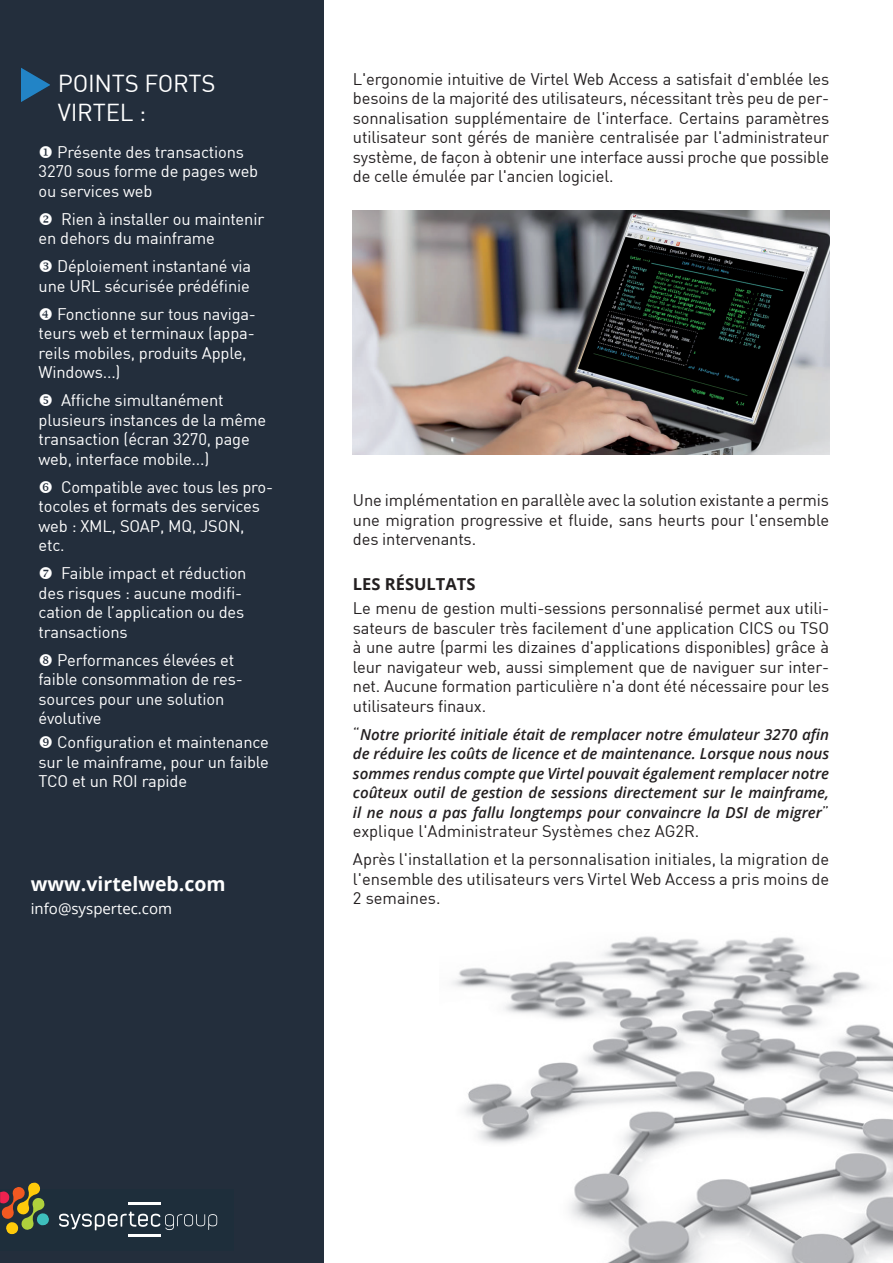
<style>
.page{position:relative;width:893px;height:1263px;background:#fff}
.page>*{position:absolute;margin:0;border:0;box-sizing:border-box;transform-origin:0 0}
.t1{font:24px/28.8px "DIN";letter-spacing:-.01em;color:#fff}
.t2{font:700 19.5px "Open Sans";color:#fff}
.t3{font:16.5px/19.5px "DIN";letter-spacing:-.01em;color:#231f20;text-align:justify}
.t4{font:16.5px/19.5px "DIN";letter-spacing:-.01em;color:#fff}
.t5{font:700 16.5px "Open Sans";color:#231f20}
.t6{font:italic 600 15.15px/19.5px "Open Sans";color:#231f20;text-align:justify}
.t7{font:15px "Open Sans";color:#fff}
.s1{font-family:"DIN";font-weight:400;font-style:normal;font-size:16.5px}
</style>
<div class="page">
<img style="left:452px;top:936px;width:441px;height:327px">
<div style="left:0;top:0;width:324px;height:1263px;background:#232e3c"></div>
<svg style="left:21px;top:68px;width:29px;height:34px"></svg>
<div style="left:0;top:1189px;width:234px;height:62px;background:#1e2e3b"></div>
<hr style="left:129px;top:1235px;width:32px;height:2px;background:#fff">
<hr style="left:129px;top:1202px;width:32px;height:2px;background:#fff">
<svg style="left:59px;top:1211px;width:158px;height:19px"></svg>
<svg style="left:0;top:1182px;width:49px;height:53px"></svg>
<img style="left:353px;top:210px;width:476px;height:244px">
<h1 class="t1" style="left:58px;top:69px;width:159px;text-indent:-27px">• POINTS FORTS<br>VIRTEL :</h1>
<p class="t4" style="left:39px;top:142px;width:221px">◆ Présente des transactions<br>3270 sous forme de pages web ou services web</p>
<p class="t4" style="left:39px;top:209px;width:227px">❖ Rien à installer ou maintenir en dehors du mainframe</p>
<p class="t4" style="left:39px;top:256px;width:214px;text-align:right">Déploiement instantané via une URL sécurisée prédéfinie</p>
<p class="t4" style="left:39px;top:304px;width:219px;text-indent:18px">Fonctionne sur tous naviga&shy;teurs web et terminaux (appa&shy;reils mobiles, produits Apple,<br>Windows...)</p>
<p class="t4" style="left:39px;top:390px;width:229px;text-indent:22px">Affiche simultanément plusieurs instances de la même transaction (écran 3270, page web, interface mobile...)</p>
<p class="t4" style="left:39px;top:477px;width:236px;text-indent:22px">Compatible avec tous les pro&shy;tocoles et formats des services web : XML, SOAP, MQ, JSON, etc.</p>
<p class="t4" style="left:39px;top:563px;width:209px;text-indent:22px">Faible impact et réduction des risques : aucune modifi&shy;cation de l’application ou des transactions</p>
<p class="t4" style="left:39px;top:650px;width:206px;text-indent:18px">Performances élevées et faible consommation de res&shy;sources pour une solution évolutive</p>
<p class="t4" style="left:39px;top:732px;width:232px;text-align:justify;text-indent:18px">Configuration et maintenance sur le mainframe, pour un faible TCO et un ROI rapide</p>
<p class="t2" style="left:31px;top:870px;width:196px">www.virtelweb.com</p>
<p class="t7" style="left:31px;top:899px;width:143px">info@syspertec.com</p>
<p class="t3" style="left:353px;top:69px;width:478px">L'ergonomie intuitive de Virtel Web Access a satisfait d'emblée les besoins de la majorité des utilisateurs, nécessitant très peu de per&shy;sonnalisation supplémentaire de l'interface. Certains paramètres utilisateur sont gérés de manière centralisée par l'administrateur système, de façon à obtenir une interface aussi proche que possible de celle émulée par l'ancien logiciel.</p>
<p class="t3" style="left:353px;top:490px;width:478px">Une implémentation en parallèle avec la solution existante a permis une migration progressive et fluide, sans heurts pour l'ensemble des intervenants.</p>
<p class="t5" style="left:353px;top:573px;width:124px">LES RÉSULTATS</p>
<p class="t3" style="left:353px;top:598px;width:478px">Le menu de gestion multi-sessions personnalisé permet aux utili&shy;sateurs de basculer très facilement d'une application CICS ou TSO à une autre (parmi les dizaines d'applications disponibles) grâce à leur navigateur web, aussi simplement que de naviguer sur inter&shy;net. Aucune formation particulière n'a dont été nécessaire pour les utilisateurs finaux.</p>
<p class="t6" style="left:353px;top:724px;width:478px"><span class="s1">“</span>Notre priorité initiale était de remplacer notre émulateur 3270 afin de réduire les coûts de licence et de maintenance. Lorsque nous nous sommes rendus compte que Virtel pouvait également remplacer notre coûteux outil de gestion de sessions directement sur le mainframe, il ne nous a pas fallu longtemps pour convaincre la DSI de migrer<span class="s1">”</span></p>
<p class="t3" style="left:353px;top:817px;width:478px;line-height:28px">explique l'Administrateur Systèmes chez AG2R.<br>Après l'installation et la personnalisation initiales, la migration de</p>
<p class="t3" style="left:353px;top:869px;width:478px">l'ensemble des utilisateurs vers Virtel Web Access a pris moins de<br>2 semaines.</p>
</div>
